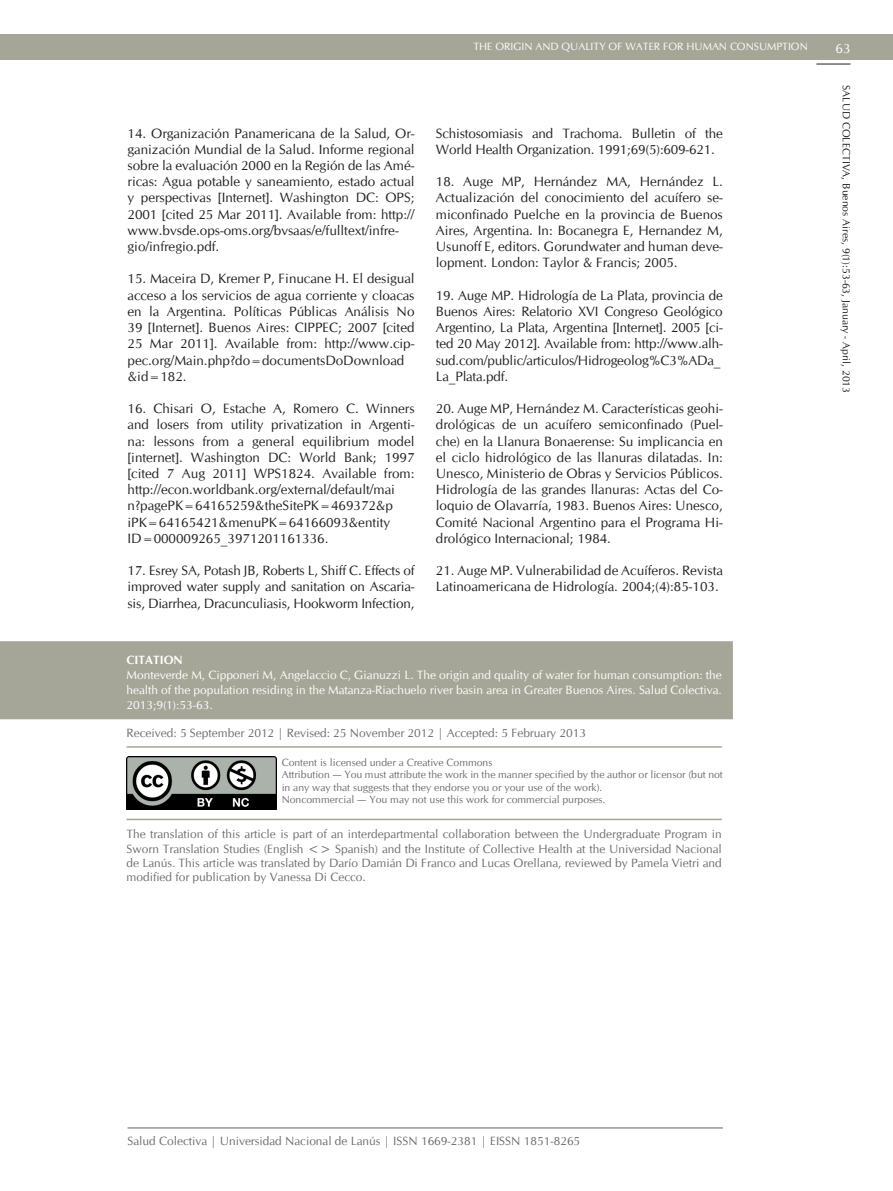
<style>
.page{position:relative;width:893px;height:1191px;background:#fff}
.page>*{position:absolute;margin:0;border:0;box-sizing:border-box;transform-origin:0 0}
.referencias{font:13.5px/16.2px "CG Omega";color:#231f20}
.referencias_-_Copia{font:13.5px/16.2px "CG Omega";color:#231f20}
.t1{font:13.5px "CG Omega";color:#fff}
.recibido-aprobado{font:12px/14.4px "CG Omega";color:#6c6d70;text-align:justify}
.forma-de-citar-cita{font:12px/15px "CG Omega";color:#fff;text-align:justify}
.forma-de-citar-titul{font:700 12px "CG Omega";color:#fff}
.t2{font:10.5px/12.6px "CG Omega";color:#6c6d70}
.t3{font:10.5px "CG Omega";color:#231f20}
.t4{font:10.5px "CG Omega";color:#fff}
</style>
<div class="page">
<div style="left:0;top:34px;width:893px;height:26px;background:#a6a698"></div>
<hr style="left:816px;top:64px;width:34px;height:1px;background:#231f20">
<hr style="left:128px;top:1127px;width:595px;height:1px;background:#939598">
<div style="left:1px;top:642px;width:731px;height:76px;background:#a6a698"></div>
<div style="left:0;top:641px;width:733px;height:78px;border:2px solid #a6a698"></div>
<img style="left:126px;top:756px;width:150px;height:53px">
<hr style="left:126px;top:818px;width:596px;height:2px;background:#a6a698">
<hr style="left:126px;top:746px;width:596px;height:1px;background:#a6a698">
<p class="referencias" style="left:128px;top:125px;width:289px">14. Organización Panamericana de la Salud, Or&shy;ganización Mundial de la Salud. Informe regional sobre la evaluación 2000 en la Región de las Amé&shy;ricas: Agua potable y saneamiento, estado actual y perspectivas [Internet]. Washington DC: OPS; 2001 [cited 25 Mar 2011]. Available from: http:// www.bvsde.ops-oms.org/bvsaas/e/fulltext/infre&shy;gio/infregio.pdf.</p>
<p class="referencias" style="left:128px;top:271px;width:289px">15. Maceira D, Kremer P, Finucane H. El desigual acceso a los servicios de agua corriente y cloacas en la Argentina. Políticas Públicas Análisis No 39 [Internet]. Buenos Aires: CIPPEC; 2007 [cited 25 Mar 2011]. Available from: http://www.cip&shy;pec.org/Main.php?do=documentsDoDownload &amp;id=182.</p>
<p class="referencias_-_Copia" style="left:128px;top:400px;width:289px">16. Chisari O, Estache A, Romero C. Winners and losers from utility privatization in Argenti&shy;na: lessons from a general equilibrium model [internet]. Washington DC: World Bank; 1997 [cited 7 Aug 2011] WPS1824. Available from: http://econ.worldbank.org/external/default/mai n?pagePK=64165259&amp;theSitePK=469372&amp;p iPK=64165421&amp;menuPK=64166093&amp;entity ID=000009265_3971201161336.</p>
<p class="referencias" style="left:128px;top:562px;width:289px;text-align:justify">17. Esrey SA, Potash JB, Roberts L, Shiff C. Effects of improved water supply and sanitation on Ascaria&shy;sis, Diarrhea, Dracunculiasis, Hookworm Infection,</p>
<p class="t4" style="left:473px;top:40px;width:336px">THE ORIGIN AND QUALITY OF WATER FOR HUMAN CONSUMPTION</p>
<p class="t1" style="left:835px;top:40px;width:16px">63</p>
<p class="t3" style="left:852px;top:85px;width:309px;rotate:90deg">SALUD COLECTIVA, Buenos Aires, 9(1):53-63, January - April, 2013</p>
<p class="referencias" style="left:436px;top:125px;width:288px">Schistosomiasis and Trachoma. Bulletin of the<br>World Health Organization. 1991;69(5):609-621.</p>
<p class="referencias" style="left:436px;top:174px;width:289px;text-align:justify">18. Auge MP, Hernández MA, Hernández L.<br>Actualización del conocimiento del acuífero se&shy;miconfinado Puelche en la provincia de Buenos Aires, Argentina. In: Bocanegra E, Hernandez M, Usunoff E, editors. Gorundwater and human deve&shy;lopment. London: Taylor &amp; Francis; 2005.</p>
<p class="referencias" style="left:436px;top:287px;width:289px">19. Auge MP. Hidrología de La Plata, provincia de Buenos Aires: Relatorio XVI Congreso Geológico Argentino, La Plata, Argentina [Internet]. 2005 [ci&shy;ted 20 May 2012]. Available from: http://www.alh&shy;sud.com/public/articulos/Hidrogeolog%C3%ADa_ La_Plata.pdf.</p>
<p class="referencias" style="left:436px;top:400px;width:289px;text-align:justify">20. Auge MP, Hernández M. Características geohi&shy;drológicas de un acuífero semiconfinado (Puel&shy;che) en la Llanura Bonaerense: Su implicancia en el ciclo hidrológico de las llanuras dilatadas. In:<br>Unesco, Ministerio de Obras y Servicios Públicos.<br>Hidrología de las grandes llanuras: Actas del Co&shy;loquio de Olavarría, 1983. Buenos Aires: Unesco, Comité Nacional Argentino para el Programa Hi&shy;drológico Internacional; 1984.</p>
<p class="referencias" style="left:436px;top:562px;width:288px">21. Auge MP. Vulnerabilidad de Acuíferos. Revista<br>Latinoamericana de Hidrología. 2004;(4):85-103.</p>
<p class="forma-de-citar-titul" style="left:126px;top:652px;width:58px">CITATION</p>
<p class="forma-de-citar-cita" style="left:126px;top:667px;width:597px">Monteverde M, Cipponeri M, Angelaccio C, Gianuzzi L. The origin and quality of water for human consumption: the health of the population residing in the Matanza-Riachuelo river basin area in Greater Buenos Aires. Salud Colectiva.<br>2013;9(1):53-63.</p>
<p class="recibido-aprobado" style="left:126px;top:726px;width:461px">Received: 5 September 2012 | Revised: 25 November 2012 | Accepted: 5 February 2013</p>
<p class="t2" style="left:282px;top:756px;width:212px">Content is licensed under a Creative Commons</p>
<p class="t2" style="left:282px;top:768px;width:443px">Attribution — You must attribute the work in the manner specified by the author or licensor (but not in any way that suggests that they endorse you or your use of the work).</p>
<p class="t2" style="left:282px;top:793px;width:325px">Noncommercial — You may not use this work for commercial purposes.</p>
<p class="recibido-aprobado" style="left:126px;top:827px;width:597px">The translation of this article is part of an interdepartmental collaboration between the Undergraduate Program in Sworn Translation Studies (English &lt;&gt; Spanish) and the Institute of Collective Health at the Universidad Nacional de Lanús. This article was translated by Darío Damián Di Franco and Lucas Orellana, reviewed by Pamela Vietri and modified for publication by Vanessa Di Cecco.</p>
<p class="recibido-aprobado" style="left:128px;top:1133px;width:454px">Salud Colectiva | Universidad Nacional de Lanús | ISSN 1669-2381 | EISSN 1851-8265</p>
</div>
